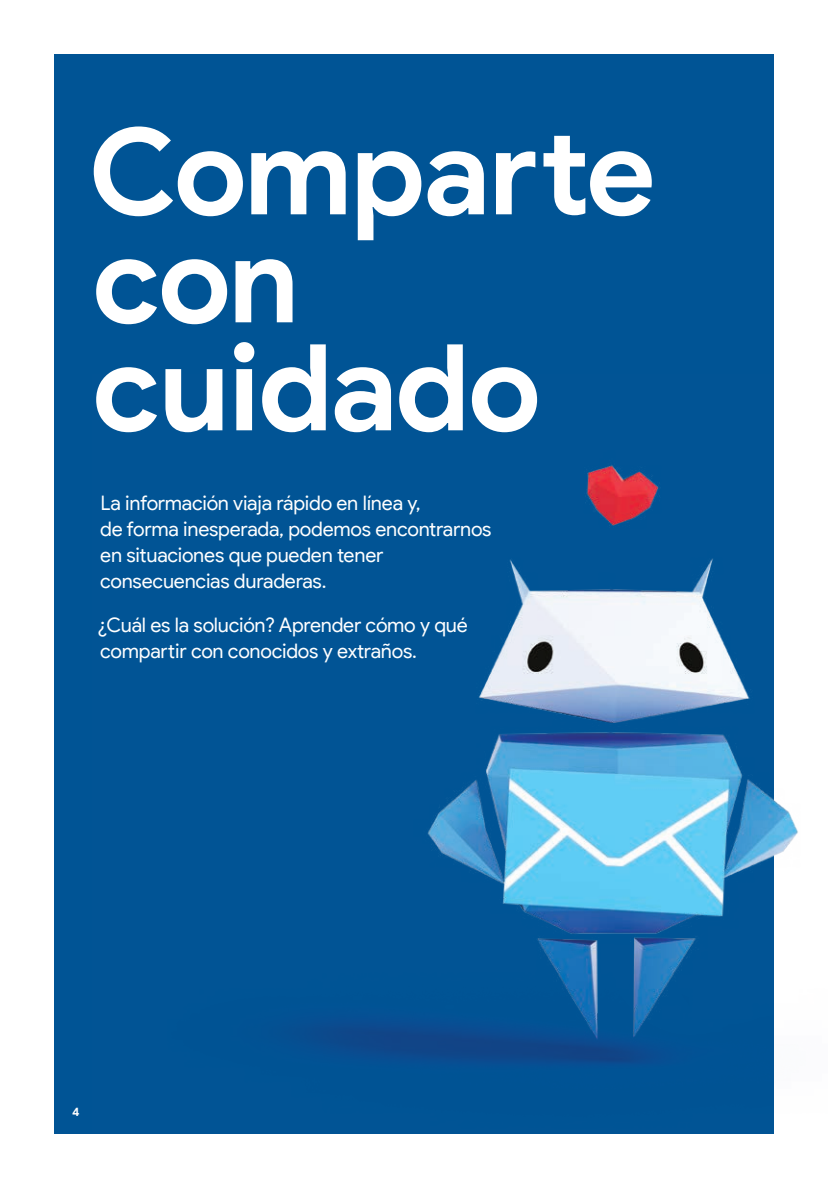
<style>
.page{position:relative;width:828px;height:1188px;background:#fff}
.page>*{position:absolute;margin:0;border:0;box-sizing:border-box;transform-origin:0 0}
.ES-Chapter_Start{font:700 120px/108px "Google Sans";letter-spacing:-.025em;color:#fff}
.Chapter_Start_-_Body{font:20px/26px "Google Sans Display";letter-spacing:-.015em;color:#fff}
.t1{font:700 12px "Google Sans Display";color:#fff}
</style>
<div class="page">
<div style="left:54px;top:54px;width:720px;height:1080px;background:#005495"></div>
<img style="left:315px;top:465px;width:483px;height:598px">
<p class="ES-Chapter_Start" style="left:88px;top:120px;width:569px">Comparte con cuidado</p>
<p class="Chapter_Start_-_Body" style="left:100px;top:490px;width:393px">La información viaja rápido en línea y,<br>de forma inesperada, podemos encontrarnos en situaciones que pueden tener consecuencias duraderas.</p>
<p class="Chapter_Start_-_Body" style="left:98px;top:612px;width:371px">¿Cuál es la solución? Aprender cómo y qué compartir con conocidos y extraños.</p>
<p class="t1" style="left:72px;top:1104px;width:9px">4</p>
</div>
